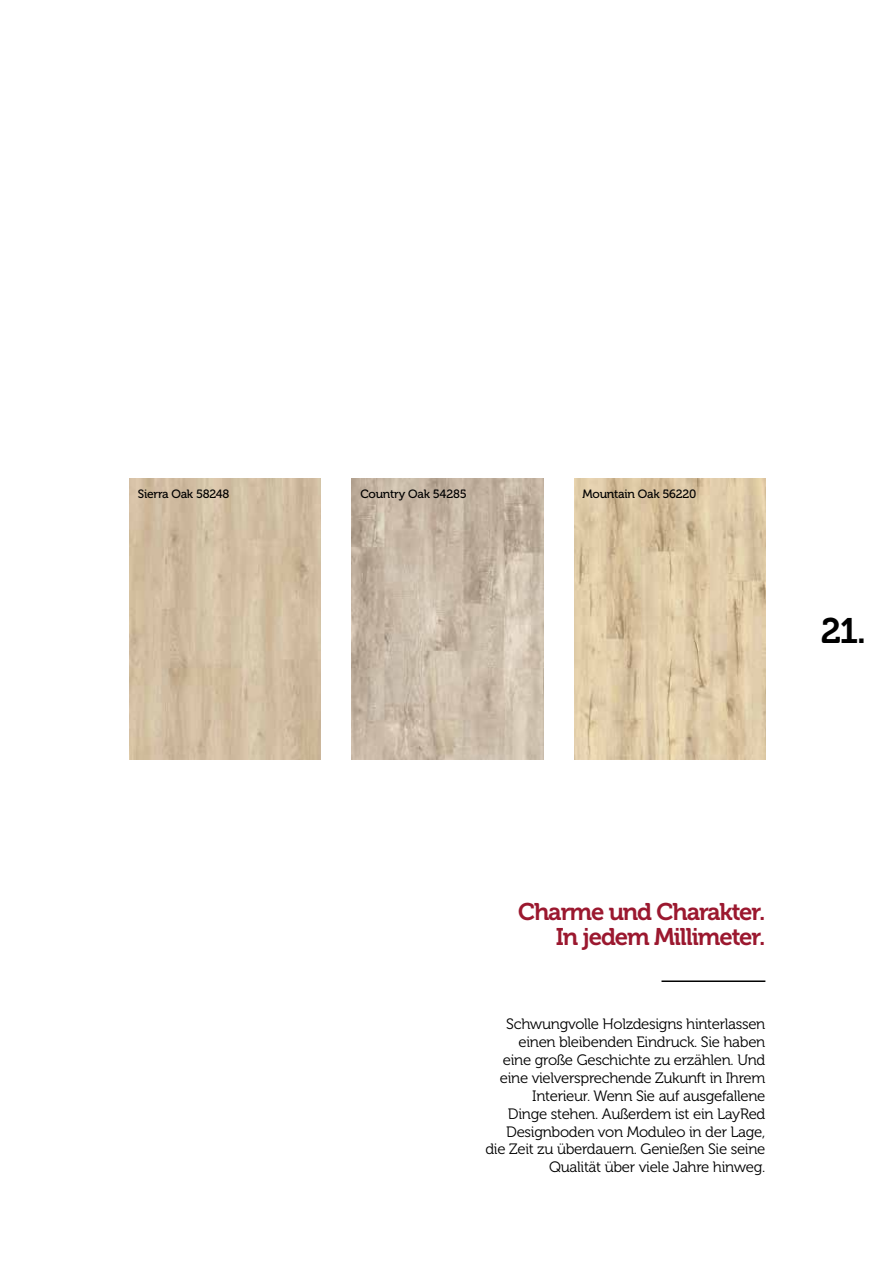
<style>
.page{position:relative;width:893px;height:1263px;background:#fff}
.page>*{position:absolute;margin:0;border:0;box-sizing:border-box;transform-origin:0 0}
.t1{font:35.25px "Museo 700";color:#000}
.t2{font:24px/25.8px "Museo 700";letter-spacing:-.045em;color:#9b182f;text-align:right}
.t3{font:15px/17.9px "Museo 300";letter-spacing:-.02em;color:#000;text-align:right}
.t4{font:12px "Museo 500";letter-spacing:-.02em;color:#000}
</style>
<div class="page">
<hr style="left:661px;top:980px;width:104px;height:2px;background:#000">
<img style="left:129px;top:478px;width:192px;height:281px">
<img style="left:352px;top:478px;width:191px;height:281px">
<img style="left:574px;top:478px;width:191px;height:281px">
<p class="t4" style="left:138px;top:487px;width:93px">Sierra Oak 58248</p>
<p class="t4" style="left:360px;top:487px;width:108px">Country Oak 54285</p>
<p class="t4" style="left:583px;top:487px;width:115px">Mountain Oak 56220</p>
<h1 class="t1" style="left:821px;top:611px;width:47px">21.</h1>
<h2 class="t2" style="left:518px;top:899px;width:249px">Charme und Charakter.<br>In jedem Millimeter.</h2>
<p class="t3" style="left:485px;top:1015px;width:282px">Schwungvolle Holzdesigns hinterlassen einen bleibenden Eindruck. Sie haben<br>eine große Geschichte zu erzählen. Und eine vielversprechende Zukunft in Ihrem Interieur. Wenn Sie auf ausgefallene<br>Dinge stehen. Außerdem ist ein LayRed Designboden von Moduleo in der Lage, die Zeit zu überdauern. Genießen Sie seine Qualität über viele Jahre hinweg.</p>
</div>
